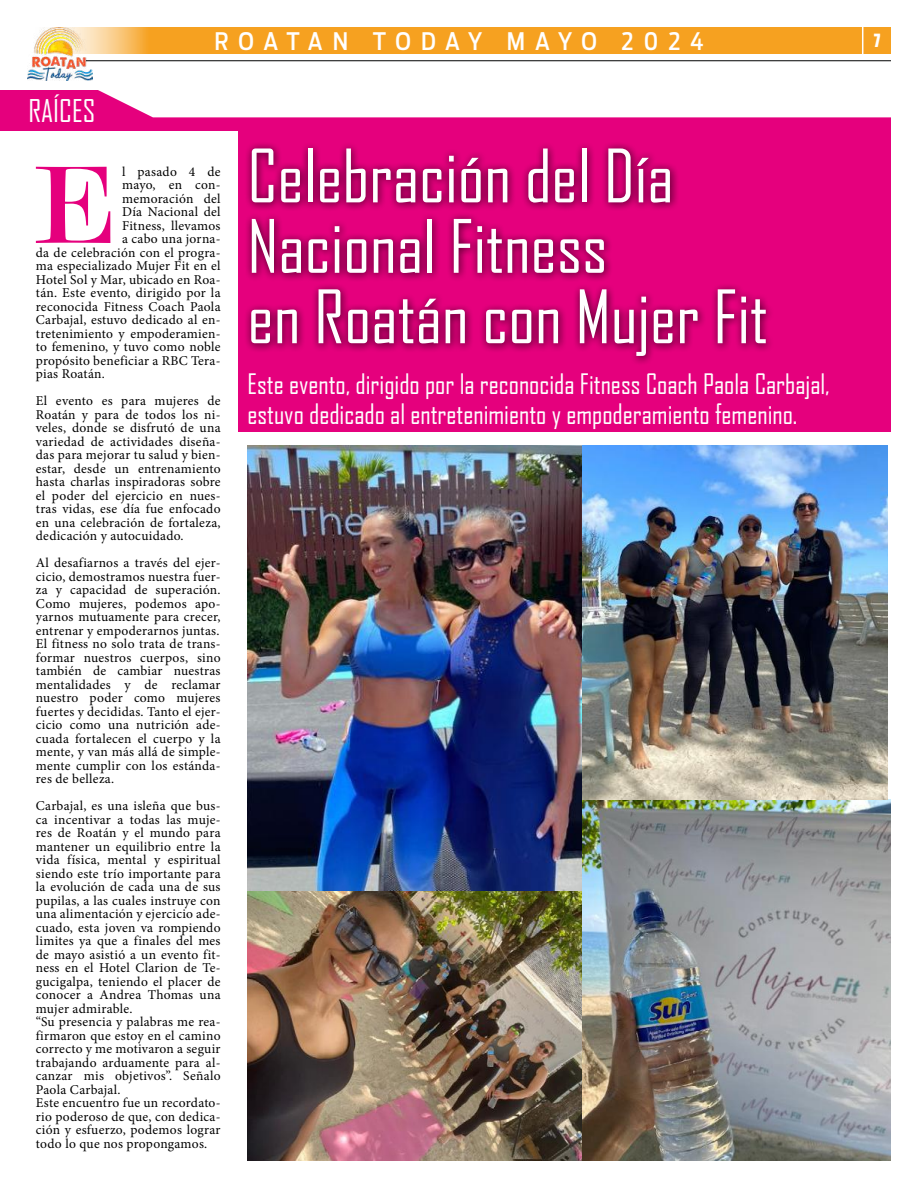
<style>
.page{position:relative;width:918px;height:1188px;background:#fff}
.page>*{position:absolute;margin:0;border:0;box-sizing:border-box;transform-origin:0 0}
.t1{font:113.7px "Modern 20 BT Roman B";color:#e5007d}
.t2{font:70.5px/70.5px "Agency FB";color:#fff}
.t3{font:30px "Agency FB";color:#fff}
.t4{font:27px/30px "Agency FB";color:#fff}
.t5{font:500 condensed 24px "Ford Antenna";letter-spacing:.395em;color:#fff}
.t6{font:18px "Ford Antenna Black Cmp";color:#fff}
.t7{font:13.5px/13.5px "Minion Pro";letter-spacing:.02em;color:#000;text-align:justify}
</style>
<div class="page">
<div style="left:238px;top:90px;width:653px;height:342px;background:#e5007d"></div>
<img style="left:248px;top:446px;width:335px;height:445px">
<div style="left:245px;top:141px;width:530px;height:225px;background:#000;opacity:.75"></div>
<div style="left:27px;top:27px;width:864px;height:27px;background:#f6a120"></div>
<svg style="left:862px;top:27px;width:1px;height:27px"></svg>
<hr style="left:86px;top:60px;width:805px;height:1px;background:#010202">
<img style="left:27px;top:27px;width:65px;height:54px">
<div style="left:0;top:90px;width:891px;height:41px;background:#e5007d"></div>
<div style="left:98px;top:90px;width:793px;height:27px;background:#fff"></div>
<img style="left:248px;top:891px;width:335px;height:270px">
<img style="left:583px;top:800px;width:308px;height:361px">
<img style="left:583px;top:446px;width:305px;height:354px">
<h3 class="t3" style="left:28px;top:93px;width:68px">RAÍCES</h3>
<h3 class="t5" style="left:214px;top:20px;width:491px">ROATAN TODAY MAYO 2024</h3>
<h3 class="t6" style="left:874px;top:25px;width:8px">7</h3>
<h1 class="t1" style="left:34px;top:135px;width:88px">E</h1>
<p class="t7" style="left:122px;top:165px;width:100px">l pasado 4 de</p>
<p class="t7" style="left:122px;top:178px;width:100px">mayo, en con-</p>
<p class="t7" style="left:122px;top:192px;width:100px">memoración del</p>
<p class="t7" style="left:122px;top:205px;width:100px">Día Nacional del</p>
<p class="t7" style="left:122px;top:219px;width:100px">Fitness, llevamos</p>
<p class="t7" style="left:122px;top:232px;width:100px">a cabo una jorna-</p>
<p class="t7" style="left:36px;top:246px;width:186px">da de celebración con el progra-</p>
<p class="t7" style="left:36px;top:259px;width:186px">ma especializado Mujer Fit en el</p>
<p class="t7" style="left:36px;top:273px;width:186px">Hotel Sol y Mar, ubicado en Roa-</p>
<p class="t7" style="left:36px;top:286px;width:186px">tán. Este evento, dirigido por la</p>
<p class="t7" style="left:36px;top:300px;width:186px">reconocida Fitness Coach Paola</p>
<p class="t7" style="left:36px;top:313px;width:186px">Carbajal, estuvo dedicado al en-</p>
<p class="t7" style="left:36px;top:327px;width:186px">tretenimiento y empoderamien-</p>
<p class="t7" style="left:36px;top:340px;width:186px">to femenino, y tuvo como noble</p>
<p class="t7" style="left:36px;top:354px;width:186px">propósito beneficiar a RBC Tera-</p>
<p class="t7" style="left:36px;top:367px;width:70px">pias Roatán.</p>
<p class="t7" style="left:36px;top:394px;width:186px">El evento es para mujeres de Roatán y para de todos los ni&shy;veles, donde se disfrutó de una variedad de actividades diseña&shy;das para mejorar tu salud y bien&shy;estar, desde un entrenamiento hasta charlas inspiradoras sobre el poder del ejercicio en nues&shy;tras vidas, ese día fue enfocado en una celebración de fortaleza, dedicación y autocuidado.</p>
<p class="t7" style="left:36px;top:556px;width:186px">Al desafiarnos a través del ejer&shy;cicio, demostramos nuestra fuer&shy;za y capacidad de superación.<br>Como mujeres, podemos apo&shy;yarnos mutuamente para crecer, entrenar y empoderarnos juntas.<br>El fitness no solo trata de trans&shy;formar nuestros cuerpos, sino también de cambiar nuestras mentalidades y de reclamar nuestro poder como mujeres fuertes y decididas. Tanto el ejer&shy;cicio como una nutrición ade&shy;cuada fortalecen el cuerpo y la mente, y van más allá de simple&shy;mente cumplir con los estánda&shy;res de belleza.</p>
<p class="t7" style="left:36px;top:799px;width:186px;text-align:left">Carbajal, es una isleña que bus&shy;ca incentivar a todas las muje&shy;res de Roatán y el mundo para mantener un equilibrio entre la vida física, mental y espiritual siendo este trío importante para la evolución de cada una de sus pupilas, a las cuales instruye con una alimentación y ejercicio ade&shy;cuado, esta joven va rompiendo limites ya que a finales del mes de mayo asistió a un evento fit&shy;ness en el Hotel Clarion de Te&shy;gucigalpa, teniendo el placer de conocer a Andrea Thomas una mujer admirable.<br>“Su presencia y palabras me rea&shy;firmaron que estoy en el camino correcto y me motivaron a seguir trabajando arduamente para al&shy;canzar mis objetivos”. Señalo<br>Paola Carbajal.<br>Este encuentro fue un recordato&shy;rio poderoso de que, con dedica&shy;ción y esfuerzo, podemos lograr todo lo que nos propongamos.</p>
<h2 class="t2" style="left:248px;top:139px;width:522px">Celebración del Día<br>Nacional Fitness<br>en Roatán con Mujer Fit</h2>
<h3 class="t4" style="left:248px;top:368px;width:584px">Este evento, dirigido por la reconocida Fitness Coach Paola Carbajal, estuvo dedicado al entretenimiento y empoderamiento femenino.</h3>
</div>
